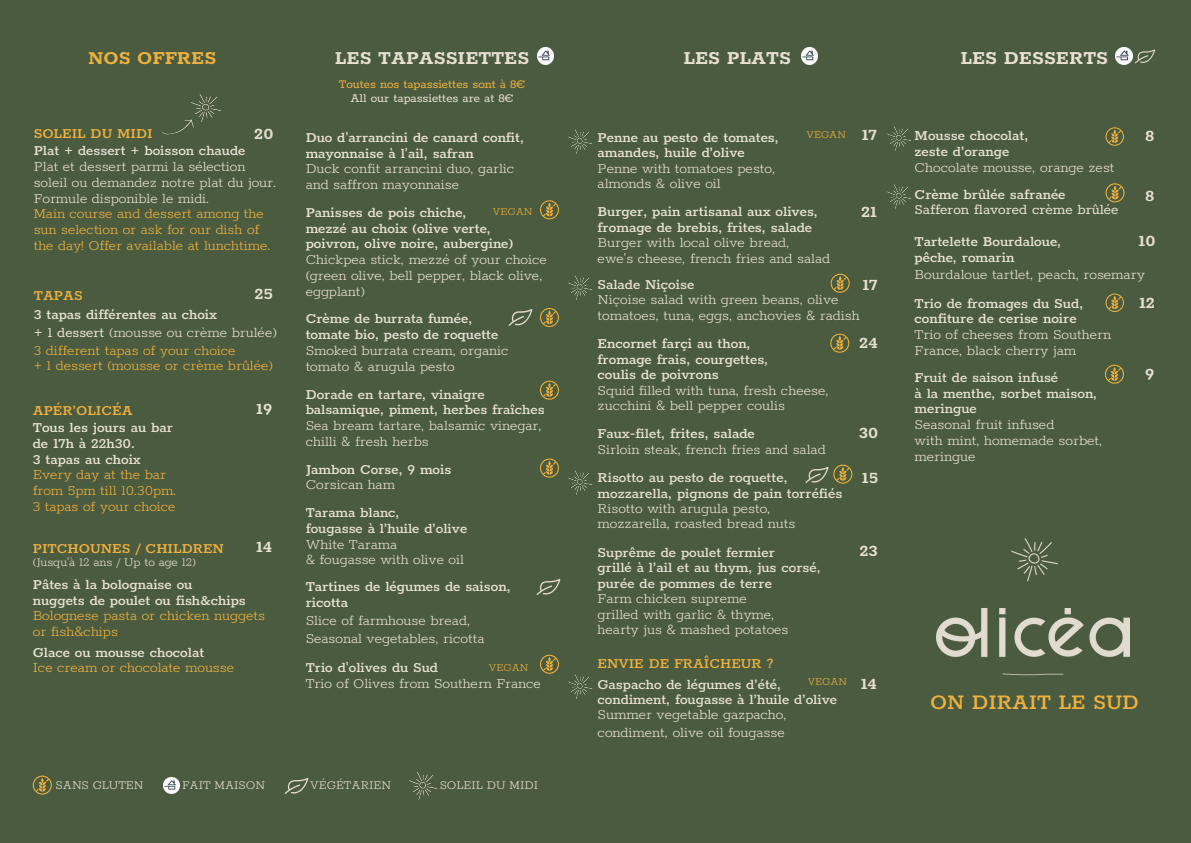
<style>
.page{position:relative;width:1191px;height:843px;background:#fff}
.page>*{position:absolute;margin:0;border:0;box-sizing:border-box;transform-origin:0 0}
.t1{font:500 24px "Rokkitt";color:#efb13e}
.t2{font:700 21.1px "Rokkitt";color:#e7e0d1}
.t3{font:700 21px "Rokkitt";color:#e7e0d1}
.t4{font:700 21px "Rokkitt";color:#efb13e}
.t5{font:700 18px "Rokkitt";color:#e7e0d1}
.t6{font:300 15.8px/15.8px "Rokkitt";color:#e7e0d1}
.t7{font:600 15.8px/15.8px "Rokkitt";color:#e7e0d1}
.t8{font:500 15.8px/15.8px "Rokkitt";color:#e7e0d1}
.t9{font:300 15.8px/15.8px "Rokkitt";color:#efb13e}
.t10{font:15.8px/15.8px "Rokkitt";color:#e7e0d1}
.t11{font:600 15.8px "Rokkitt";color:#efb13e}
.t12{font:500 15.8px "Rokkitt";color:#efb13e}
.t13{font:300 13.5px "Rokkitt";color:#e7e0d1}
.t14{font:13.5px/14.2px "Rokkitt";color:#efb13e;text-align:center}
.t15{font:300 12px "Rokkitt";color:#efb13e}
.s1{color:#e7e0d1}
.s2{font-weight:300}
.s3{font-weight:500}
.s4{font-weight:600;color:#efb13e}
.s5{font-weight:600}
.s6{font-weight:400}
</style>
<div class="page">
<div style="left:0;top:0;width:1190px;height:842px;background:#4a5b40"></div>
<img style="left:284px;top:777px;width:25px;height:17px">
<svg style="left:33px;top:775px;width:19px;height:19px"></svg>
<img style="left:409px;top:772px;width:28px;height:26px">
<img style="left:936px;top:538px;width:192px;height:138px">
<img style="left:1115px;top:47px;width:41px;height:18px">
<svg style="left:540px;top:200px;width:18px;height:19px"></svg>
<svg style="left:540px;top:458px;width:18px;height:19px"></svg>
<svg style="left:540px;top:654px;width:18px;height:19px"></svg>
<img style="left:887px;top:126px;width:24px;height:25px">
<svg style="left:1105px;top:127px;width:18px;height:19px"></svg>
<svg style="left:1105px;top:293px;width:18px;height:19px"></svg>
<img style="left:508px;top:309px;width:25px;height:17px">
<img style="left:192px;top:95px;width:28px;height:27px">
<svg style="left:162px;top:118px;width:32px;height:17px"></svg>
<img style="left:887px;top:184px;width:24px;height:25px">
<img style="left:568px;top:129px;width:24px;height:25px">
<img style="left:568px;top:275px;width:24px;height:25px">
<svg style="left:540px;top:380px;width:18px;height:19px"></svg>
<svg style="left:540px;top:308px;width:18px;height:19px"></svg>
<svg style="left:830px;top:333px;width:19px;height:19px"></svg>
<img style="left:805px;top:466px;width:24px;height:17px">
<svg style="left:1105px;top:183px;width:19px;height:19px"></svg>
<svg style="left:1105px;top:364px;width:18px;height:19px"></svg>
<img style="left:163px;top:777px;width:17px;height:16px">
<img style="left:537px;top:48px;width:16px;height:16px">
<img style="left:801px;top:48px;width:16px;height:16px">
<img style="left:536px;top:578px;width:25px;height:17px">
<svg style="left:830px;top:273px;width:19px;height:20px"></svg>
<svg style="left:833px;top:464px;width:19px;height:19px"></svg>
<img style="left:568px;top:470px;width:24px;height:25px">
<img style="left:568px;top:674px;width:24px;height:25px">
<p class="t4" style="left:88px;top:47px;width:130px">NOS OFFRES</p>
<p class="t3" style="left:335px;top:47px;width:196px">LES TAPASSIETTES</p>
<p class="t2" style="left:683px;top:46px;width:109px">LES PLATS</p>
<p class="t2" style="left:960px;top:46px;width:149px">LES DESSERTS</p>
<p class="t14" style="left:339px;top:77px;width:188px">Toutes nos tapassiettes sont à 8€<br><span class="s1">All our tapassiettes are at 8€</span></p>
<p class="t7" style="left:305px;top:130px;width:220px">Duo d'arrancini de canard confit, mayonnaise à l'ail, safran<br><span class="s2">Duck confit arrancini duo, garlic and saffron mayonnaise</span></p>
<h4 class="t7" style="left:305px;top:205px;width:243px">Panisses de pois chiche,<br>mezzé au choix (olive verte, poivron, olive noire, aubergine)<br><span class="s2">Chickpea stick, mezzé of your choice (green olive, bell pepper, black olive, eggplant)</span></h4>
<h4 class="t7" style="left:305px;top:311px;width:204px">Crème de burrata fumée, tomate bio, pesto de roquette<br><span class="s2">Smoked burrata cream, organic tomato &amp; arugula pesto</span></h4>
<h4 class="t8" style="left:305px;top:386px;width:240px">Dorade en tartare, vinaigre balsamique, piment, herbes fraîches<br><span class="s2">Sea bream tartare, balsamic vinegar, chilli &amp; fresh herbs</span></h4>
<h4 class="t7" style="left:305px;top:461px;width:147px">Jambon Corse, 9 mois<br><span class="s2">Corsican ham</span></h4>
<h4 class="t8" style="left:305px;top:505px;width:163px">Tarama blanc,<br>fougasse à l’huile d’olive<br><span class="s2">White Tarama<br>&amp; fougasse with olive oil</span></h4>
<h4 class="t7" style="left:305px;top:579px;width:206px">Tartines de légumes de saison, ricotta</h4>
<h4 class="t6" style="left:305px;top:611px;width:180px;line-height:18.8px">Slice of farmhouse bread,<br>Seasonal vegetables, ricotta</h4>
<h4 class="t6" style="left:305px;top:659px;width:237px"><span class="s3">Trio d'olives du Sud<br></span>Trio of Olives from Southern France</h4>
<p class="t5" style="left:254px;top:124px;width:21px">20</p>
<p class="t5" style="left:861px;top:125px;width:17px">17</p>
<p class="t8" style="left:34px;top:126px;width:213px;line-height:17.2px"><span class="s4">SOLEIL DU MIDI<br></span><span class="s5">P</span>lat + dessert + boisson chaude</p>
<p class="t6" style="left:34px;top:159px;width:244px">Plat et dessert parmi la sélection soleil ou demandez notre plat du jour.<br>Formule disponible le midi.</p>
<p class="t9" style="left:34px;top:206px;width:238px">Main course and dessert among the sun selection or ask for our dish of the day! Offer available at lunchtime.</p>
<h4 class="t15" style="left:806px;top:128px;width:41px">VEGAN</h4>
<p class="t7" style="left:597px;top:130px;width:183px;line-height:15.4px">Penne au pesto de tomates, amandes, huile d’olive</p>
<p class="t6" style="left:597px;top:161px;width:179px;line-height:15.4px">Penne with tomatoes pesto, almonds &amp; olive oil</p>
<p class="t7" style="left:597px;top:205px;width:222px;line-height:15.4px">Burger, pain artisanal aux olives, fromage de brebis, frites, salade</p>
<p class="t6" style="left:597px;top:236px;width:234px;line-height:15.4px">Burger with local olive bread,<br>ewe's cheese, french fries and salad</p>
<p class="t8" style="left:597px;top:277px;width:98px">Salade Niçoise</p>
<p class="t6" style="left:597px;top:293px;width:264px;line-height:15.4px">Niçoise salad with green beans, olive tomatoes, tuna, eggs, anchovies &amp; radish</p>
<p class="t7" style="left:597px;top:336px;width:172px;line-height:15.4px">Encornet farçi au thon, fromage frais, courgettes, coulis de poivrons</p>
<p class="t6" style="left:597px;top:383px;width:232px;line-height:15.4px">Squid filled with tuna, fresh cheese, zucchini &amp; bell pepper coulis</p>
<p class="t6" style="left:597px;top:426px;width:229px;line-height:15.4px"><span class="s3">Faux-filet,</span> <span class="s5">frites, salade<br></span>Sirloin steak, french fries and salad</p>
<p class="t8" style="left:597px;top:470px;width:246px;line-height:15.4px">Risotto au pesto de roquette, mozzarella, pignons de pain torréfiés</p>
<p class="t6" style="left:597px;top:501px;width:199px;line-height:15.4px">Risotto with arugula pesto, mozzarella, roasted bread nuts</p>
<p class="t8" style="left:597px;top:545px;width:224px;line-height:15.4px">Suprême de poulet fermier<br>grillé à l’ail et au thym, jus corsé, purée de pommes de terre</p>
<p class="t6" style="left:597px;top:591px;width:192px;line-height:15.4px">Farm chicken supreme grilled with garlic &amp; thyme, hearty jus &amp; mashed potatoes</p>
<p class="t12" style="left:597px;top:655px;width:177px">ENVIE DE FRAÎCHEUR ?</p>
<p class="t8" style="left:597px;top:676px;width:241px;line-height:15.4px">Gaspacho de légumes d’été, condiment, fougasse à l’huile d’olive</p>
<p class="t6" style="left:597px;top:706px;width:190px;line-height:17.1px">Summer vegetable gazpacho, condiment, olive oil fougasse</p>
<p class="t5" style="left:860px;top:202px;width:17px">21</p>
<h4 class="t15" style="left:493px;top:205px;width:41px">VEGAN</h4>
<p class="t5" style="left:862px;top:275px;width:17px">17</p>
<p class="t5" style="left:254px;top:284px;width:20px">25</p>
<p class="t11" style="left:34px;top:287px;width:50px">TAPAS</p>
<p class="t7" style="left:34px;top:305px;width:244px;line-height:18.8px">3 tapas différentes au choix<br><span class="s6">+ 1 dessert</span> <span class="s2">(mousse ou crème brulée)</span></p>
<p class="t9" style="left:34px;top:343px;width:240px">3 different tapas of your choice<br>+ 1 dessert (mousse or crème brûlée)</p>
<p class="t5" style="left:859px;top:333px;width:20px">24</p>
<p class="t11" style="left:33px;top:402px;width:101px">APÉR’OLICÉA</p>
<p class="t7" style="left:33px;top:420px;width:142px">Tous les jours au bar de 17h à 22h30.<br>3 tapas au choix</p>
<p class="t9" style="left:33px;top:467px;width:145px">Every day at the bar from 5pm till 10.30pm.<br>3 tapas of your choice</p>
<h4 class="t5" style="left:256px;top:399px;width:17px">19</h4>
<p class="t5" style="left:858px;top:423px;width:21px">30</p>
<p class="t5" style="left:861px;top:467px;width:18px">15</p>
<p class="t5" style="left:256px;top:536px;width:18px">14</p>
<p class="t11" style="left:33px;top:540px;width:192px">PITCHOUNES / CHILDREN</p>
<p class="t7" style="left:33px;top:577px;width:214px;line-height:15.4px">Pâtes à la bolognaise ou nuggets de poulet ou fish&amp;chips</p>
<p class="t9" style="left:33px;top:608px;width:234px;line-height:15.4px">Bolognese pasta or chicken nuggets or fish&amp;chips</p>
<p class="t7" style="left:33px;top:644px;width:173px">Glace ou mousse chocolat</p>
<p class="t9" style="left:33px;top:660px;width:203px">Ice cream or chocolate mousse</p>
<h2 class="t5" style="left:859px;top:541px;width:20px">23</h2>
<p class="t13" style="left:33px;top:555px;width:164px">(Jusqu'à 12 ans / Up to age 12)</p>
<h4 class="t15" style="left:489px;top:660px;width:41px">VEGAN</h4>
<p class="t15" style="left:807px;top:674px;width:41px">VEGAN</p>
<h4 class="t5" style="left:860px;top:674px;width:18px">14</h4>
<p class="t13" style="left:56px;top:777px;width:89px">SANS GLUTEN</p>
<h2 class="t13" style="left:182px;top:777px;width:84px">FAIT MAISON</h2>
<p class="t13" style="left:310px;top:777px;width:82px">VÉGÉTARIEN</p>
<p class="t13" style="left:439px;top:777px;width:100px">SOLEIL DU MIDI</p>
<p class="t5" style="left:1144px;top:126px;width:11px">8</p>
<p class="t7" style="left:914px;top:128px;width:201px">Mousse chocolat,<br>zeste d’orange<br><span class="s2">Chocolate mousse, orange zest</span></p>
<p class="t10" style="left:914px;top:187px;width:205px"><span class="s5">Crème brûlée safranée<br></span>Safferon flavored crème brûlée</p>
<p class="t7" style="left:914px;top:234px;width:148px">Tartelette Bourdaloue, pêche, romarin</p>
<p class="t6" style="left:914px;top:267px;width:232px">Bourdaloue tartlet, peach, rosemary</p>
<p class="t6" style="left:914px;top:295px;width:198px"><span class="s3">Trio de f</span><span class="s5">romages du Sud, confiture de cerise noire<br></span>Trio of cheeses from Southern<br>France, black cherry jam</p>
<p class="t6" style="left:914px;top:370px;width:189px"><span class="s3">Fruit de saison infusé<br>à la menthe, sorbet maison, meringue<br></span>Seasonal fruit infused<br>with mint, homemade sorbet, meringue</p>
<p class="t5" style="left:1144px;top:186px;width:11px">8</p>
<p class="t5" style="left:1138px;top:231px;width:18px">10</p>
<h4 class="t5" style="left:1138px;top:293px;width:17px">12</h4>
<p class="t5" style="left:1144px;top:364px;width:11px">9</p>
<p class="t1" style="left:929px;top:689px;width:210px">ON DIRAIT LE SUD</p>
</div>
